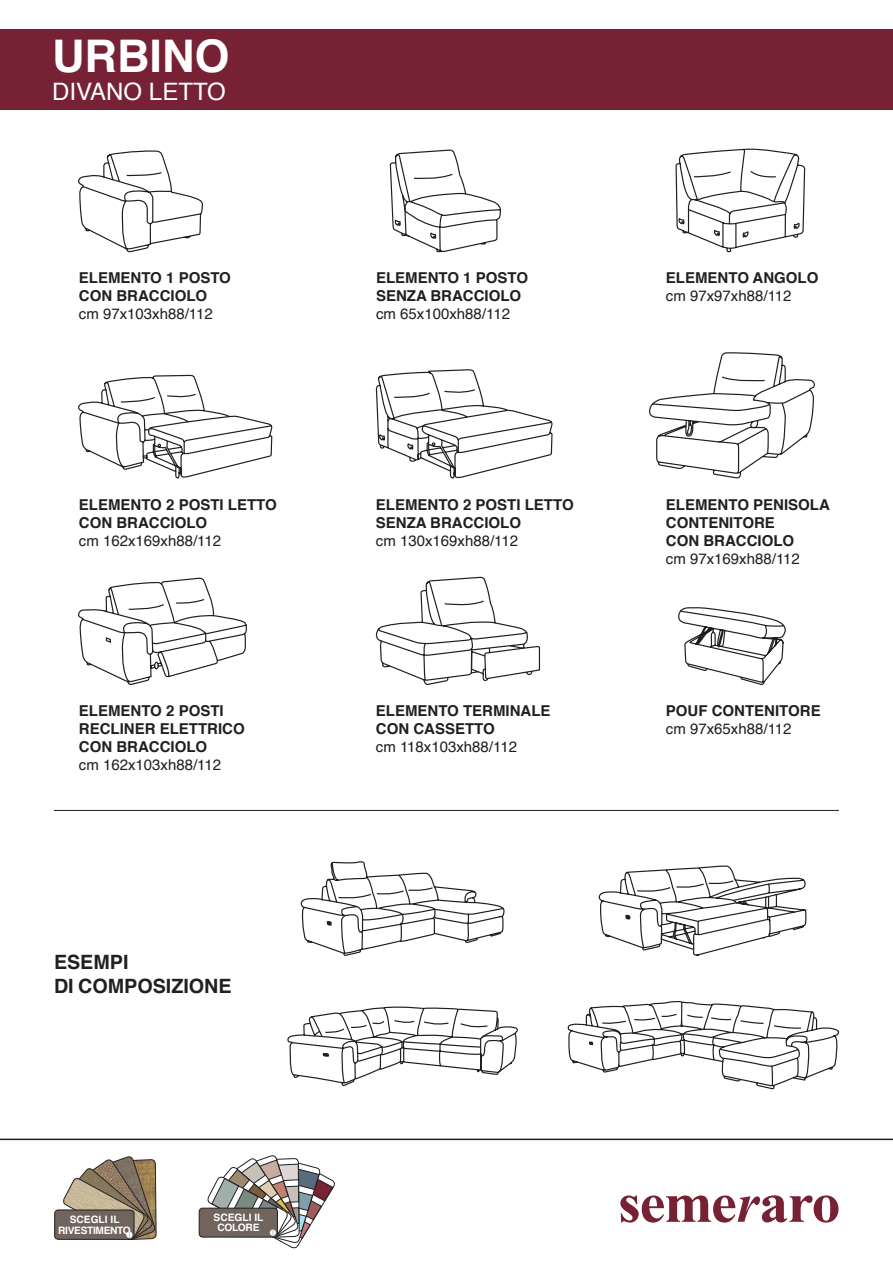
<style>
.page{position:relative;width:893px;height:1263px;background:#fff}
.page>*{position:absolute;margin:0;border:0;box-sizing:border-box;transform-origin:0 0}
.t1{font:700 45px "Helvetica";color:#fff}
.t2{font:24px "Helvetica";color:#fff}
.t3{font:700 19.65px/23.7px "Helvetica";color:#231f20}
.t4{font:700 15px/18px "Helvetica";color:#231f20}
.t5{font:15px "Helvetica";color:#231f20}
.t6{font:700 10.2px "Helvetica";letter-spacing:-.03em;color:#fff}
.t7{font:700 10.2px "Helvetica";color:#fff}
</style>
<div class="page">
<svg style="left:0;top:1138px;width:893px;height:100px"></svg>
<svg style="left:620px;top:1195px;width:218px;height:27px"></svg>
<div style="left:0;top:29px;width:893px;height:80px;background:#762134"></div>
<hr style="left:54px;top:810px;width:785px;height:1px;background:#231f20">
<div style="left:55px;top:1210px;width:79px;height:29px;background:#71645d;border-radius:4px"></div>
<div style="left:54px;top:1210px;width:80px;height:30px;border:1px solid #231f20;border-radius:4px"></div>
<svg style="left:62px;top:1156px;width:95px;height:84px"></svg>
<div style="left:199px;top:1208px;width:79px;height:29px;background:#71645d;border-radius:4px"></div>
<div style="left:199px;top:1208px;width:79px;height:29px;border:1px solid #231f20;border-radius:4px"></div>
<svg style="left:206px;top:1138px;width:130px;height:111px"></svg>
<svg style="left:598px;top:865px;width:210px;height:73px"></svg>
<svg style="left:567px;top:938px;width:272px;height:152px"></svg>
<svg style="left:389px;top:149px;width:73px;height:29px"></svg>
<svg style="left:375px;top:576px;width:166px;height:109px"></svg>
<svg style="left:678px;top:607px;width:107px;height:78px"></svg>
<svg style="left:77px;top:109px;width:196px;height:576px"></svg>
<svg style="left:375px;top:178px;width:178px;height:301px"></svg>
<svg style="left:649px;top:148px;width:166px;height:331px"></svg>
<svg style="left:300px;top:861px;width:205px;height:78px"></svg>
<svg style="left:287px;top:939px;width:232px;height:218px"></svg>
<p class="t1" style="left:52px;top:19px;width:179px">URBINO</p>
<p class="t2" style="left:52px;top:73px;width:175px">DIVANO LETTO</p>
<p class="t4" style="left:79px;top:269px;width:153px">ELEMENTO 1 POSTO<br>CON BRACCIOLO</p>
<p class="t5" style="left:79px;top:302px;width:135px">cm 97x103xh88/112</p>
<p class="t4" style="left:79px;top:496px;width:199px">ELEMENTO 2 POSTI LETTO</p>
<p class="t4" style="left:79px;top:514px;width:130px">CON BRACCIOLO</p>
<p class="t5" style="left:79px;top:529px;width:144px">cm 162x169xh88/112</p>
<p class="t4" style="left:79px;top:702px;width:146px">ELEMENTO 2 POSTI</p>
<p class="t4" style="left:79px;top:720px;width:167px">RECLINER ELETTRICO</p>
<p class="t4" style="left:79px;top:738px;width:130px">CON BRACCIOLO</p>
<p class="t5" style="left:79px;top:753px;width:144px">cm 162x103xh88/112</p>
<p class="t3" style="left:54px;top:951px;width:179px">ESEMPI<br>DI COMPOSIZIONE</p>
<p class="t7" style="left:70px;top:1211px;width:51px">SCEGLI IL</p>
<p class="t6" style="left:58px;top:1222px;width:74px">RIVESTIMENTO</p>
<p class="t7" style="left:214px;top:1209px;width:51px">SCEGLI IL</p>
<p class="t6" style="left:217px;top:1219px;width:44px">COLORE</p>
<p class="t4" style="left:376px;top:269px;width:153px">ELEMENTO 1 POSTO</p>
<p class="t4" style="left:376px;top:287px;width:147px">SENZA BRACCIOLO</p>
<p class="t5" style="left:376px;top:302px;width:135px">cm 65x100xh88/112</p>
<p class="t4" style="left:376px;top:496px;width:199px">ELEMENTO 2 POSTI LETTO</p>
<p class="t4" style="left:376px;top:514px;width:147px">SENZA BRACCIOLO</p>
<p class="t5" style="left:376px;top:529px;width:144px">cm 130x169xh88/112</p>
<p class="t4" style="left:376px;top:702px;width:176px">ELEMENTO TERMINALE</p>
<p class="t4" style="left:376px;top:720px;width:120px">CON CASSETTO</p>
<p class="t5" style="left:376px;top:735px;width:143px">cm 118x103xh88/112</p>
<p class="t4" style="left:666px;top:268px;width:154px">ELEMENTO ANGOLO</p>
<p class="t5" style="left:666px;top:284px;width:127px">cm 97x97xh88/112</p>
<p class="t4" style="left:666px;top:496px;width:165px">ELEMENTO PENISOLA</p>
<p class="t4" style="left:666px;top:514px;width:110px">CONTENITORE</p>
<p class="t4" style="left:666px;top:532px;width:130px">CON BRACCIOLO</p>
<p class="t5" style="left:666px;top:547px;width:135px">cm 97x169xh88/112</p>
<p class="t4" style="left:666px;top:702px;width:156px">POUF CONTENITORE</p>
<p class="t5" style="left:666px;top:717px;width:127px">cm 97x65xh88/112</p>
</div>
